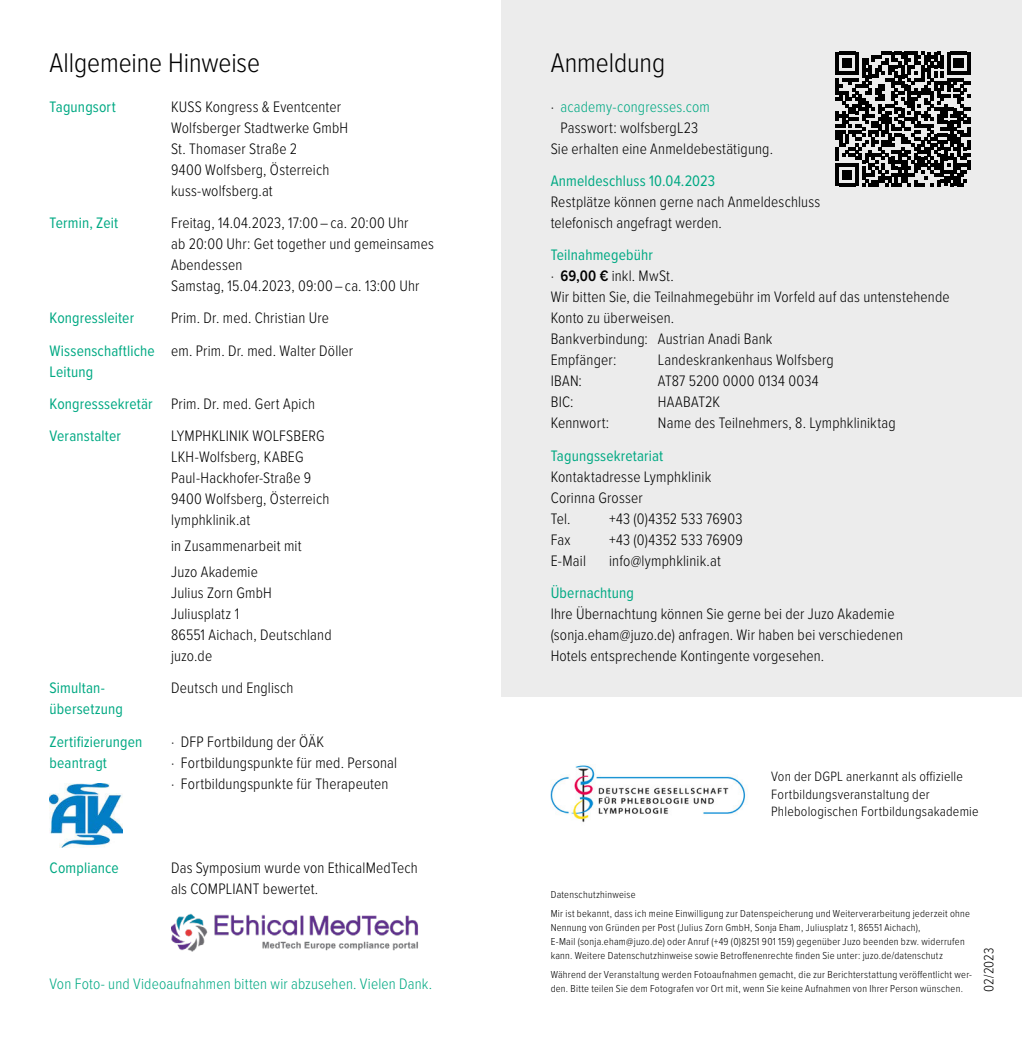
<style>
.page{position:relative;width:1022px;height:1042px;background:#fff}
.page>*{position:absolute;margin:0;border:0;box-sizing:border-box;transform-origin:0 0}
.t1{font:300 28px "Proxima Nova Cond";letter-spacing:-.005em;color:#000}
.t2{font:300 15.75px/21px "Proxima Nova Cond";letter-spacing:.01em;color:#000}
.t3{font:15.75px/21px "Proxima Nova Cond";letter-spacing:.01em;color:#00a983}
.t4{font:300 15.75px "Proxima Nova Cond";letter-spacing:.01em;color:#00a983}
.t5{font:300 14px/17.5px "Proxima Nova Cond";letter-spacing:.015em;color:#000}
.t6{font:300 10.5px/14px "Proxima Nova Cond";letter-spacing:.025em;color:#000}
.s1{font-weight:300;color:#000}
.s2{color:#000}
.s3{font-weight:400;color:#00a983}
.s4{font-weight:600}
</style>
<div class="page">
<img style="left:49px;top:783px;width:73px;height:64px">
<img style="left:550px;top:765px;width:196px;height:58px">
<div style="left:501px;top:0;width:521px;height:696px;background:#ececec"></div>
<svg style="left:836px;top:52px;width:134px;height:134px"></svg>
<img style="left:171px;top:913px;width:247px;height:39px">
<h1 class="t1" style="left:50px;top:42px;width:212px">Allgemeine Hinweise</h1>
<p class="t3" style="left:50px;top:95px;width:68px">Tagungsort</p>
<p class="t2" style="left:171px;top:95px;width:179px">KUSS Kongress &amp; Eventcenter<br>Wolfsberger Stadtwerke GmbH<br>St. Thomaser Straße 2<br>9400 Wolfsberg, Österreich kuss-wolfsberg.at</p>
<p class="t3" style="left:50px;top:212px;width:70px">Termin, Zeit</p>
<p class="t2" style="left:171px;top:211px;width:264px">Freitag, 14.04.2023, 17:00 – ca. 20:00 Uhr<br>ab 20:00 Uhr: Get together und gemeinsames Abendessen<br>Samstag, 15.04.2023, 09:00 – ca. 13:00 Uhr</p>
<p class="t3" style="left:50px;top:307px;width:86px">Kongressleiter</p>
<p class="t2" style="left:171px;top:307px;width:159px">Prim. Dr. med. Christian Ure</p>
<p class="t3" style="left:50px;top:339px;width:107px">Wissenschaftliche<br>Leitung</p>
<p class="t2" style="left:171px;top:339px;width:184px">em. Prim. Dr. med. Walter Döller</p>
<p class="t3" style="left:50px;top:387px;width:267px;line-height:32.4px">Kongresssekretär <span class="s1">Prim. Dr. med. Gert Apich<br></span>Veranstalter</p>
<p class="t2" style="left:171px;top:424px;width:160px">LYMPHKLINIK WOLFSBERG<br>LKH-Wolfsberg, KABEG<br>Paul-Hackhofer-Straße 9<br>9400 Wolfsberg, Österreich lymphklinik.at</p>
<p class="t2" style="left:171px;top:532px;width:132px;line-height:25.9px">in Zusammenarbeit mit<br>Juzo Akademie</p>
<p class="t2" style="left:171px;top:581px;width:162px">Julius Zorn GmbH<br>Juliusplatz 1<br>86551 Aichach, Deutschland juzo.de</p>
<p class="t3" style="left:50px;top:677px;width:75px">Simultan&shy;übersetzung</p>
<p class="t2" style="left:171px;top:677px;width:124px">Deutsch und Englisch</p>
<p class="t3" style="left:50px;top:730px;width:94px">Zertifizierungen beantragt</p>
<p class="t2" style="left:171px;top:730px;width:228px">· DFP Fortbildung der ÖÄK<br>· Fortbildungspunkte für med. Personal · Fortbildungspunkte für Therapeuten</p>
<p class="t3" style="left:50px;top:856px;width:71px">Compliance</p>
<p class="t2" style="left:171px;top:856px;width:248px">Das Symposium wurde von EthicalMedTech als COMPLIANT bewertet.</p>
<p class="t4" style="left:50px;top:972px;width:384px">Von Foto- und Videoaufnahmen bitten wir abzusehen. Vielen Dank.</p>
<h1 class="t1" style="left:551px;top:42px;width:116px">Anmeldung</h1>
<p class="t4" style="left:551px;top:95px;width:161px"><span class="s2">·</span> academy-congresses.com</p>
<p class="t2" style="left:560px;top:116px;width:139px">Passwort: wolfsbergL23</p>
<p class="t2" style="left:551px;top:137px;width:224px">Sie erhalten eine Anmeldebestätigung.</p>
<p class="t3" style="left:551px;top:170px;width:166px">Anmeldeschluss 10.04.2023</p>
<p class="t2" style="left:551px;top:190px;width:271px">Restplätze können gerne nach Anmeldeschluss telefonisch angefragt werden.</p>
<p class="t2" style="left:551px;top:244px;width:400px"><span class="s3">Teilnahmegebühr<br></span>· <span class="s4">69,00 €</span> inkl. MwSt.<br>Wir bitten Sie, die Teilnahmegebühr im Vorfeld auf das untenstehende<br>Konto zu überweisen.<br>Bankverbindung: Austrian Anadi Bank<br>Empfänger:</p>
<p class="t2" style="left:658px;top:349px;width:177px">Landeskrankenhaus Wolfsberg</p>
<p class="t2" style="left:551px;top:370px;width:33px">IBAN:</p>
<p class="t2" style="left:658px;top:370px;width:162px">AT87 5200 0000 0134 0034</p>
<p class="t2" style="left:551px;top:391px;width:24px">BIC:</p>
<p class="t2" style="left:658px;top:391px;width:64px">HAABAT2K</p>
<p class="t2" style="left:551px;top:412px;width:60px">Kennwort:</p>
<p class="t2" style="left:658px;top:412px;width:239px">Name des Teilnehmers, 8. Lymphkliniktag</p>
<p class="t3" style="left:551px;top:444px;width:114px">Tagungssekretariat</p>
<p class="t2" style="left:551px;top:465px;width:162px">Kontaktadresse Lymphklinik<br>Corinna Grosser<br>Tel.</p>
<p class="t2" style="left:609px;top:507px;width:135px">+43 (0)4352 533 76903</p>
<p class="t2" style="left:551px;top:528px;width:21px">Fax</p>
<p class="t2" style="left:609px;top:528px;width:135px">+43 (0)4352 533 76909</p>
<p class="t2" style="left:551px;top:549px;width:37px">E-Mail</p>
<p class="t2" style="left:609px;top:549px;width:113px">info@lymphklinik.at</p>
<p class="t3" style="left:551px;top:581px;width:85px">Übernachtung</p>
<p class="t2" style="left:551px;top:602px;width:354px">Ihre Übernachtung können Sie gerne bei der Juzo Akademie (sonja.eham@juzo.de) anfragen. Wir haben bei verschiedenen<br>Hotels entsprechende Kontingente vorgesehen.</p>
<p class="t5" style="left:771px;top:767px;width:209px">Von der DGPL anerkannt als offizielle<br>Fortbildungsveranstaltung der<br>Phlebologischen Fortbildungsakademie</p>
<p class="t6" style="left:551px;top:885px;width:421px;line-height:18.9px">Datenschutzhinweise<br>Mir ist bekannt, dass ich meine Einwilligung zur Datenspeicherung und Weiterverarbeitung jederzeit ohne</p>
<p class="t6" style="left:551px;top:920px;width:416px">Nennung von Gründen per Post (Julius Zorn GmbH, Sonja Eham, Juliusplatz 1, 86551 Aichach),<br>E-Mail (sonja.eham@juzo.de) oder Anruf (+49 (0)8251 901 159) gegenüber Juzo beenden bzw. widerrufen kann. Weitere Datenschutzhinweise sowie Betroffenenrechte finden Sie unter: juzo.de/datenschutz</p>
<p class="t6" style="left:551px;top:967px;width:423px">Während der Veranstaltung werden Fotoaufnahmen gemacht, die zur Berichterstattung veröffentlicht wer&shy;den. Bitte teilen Sie dem Fotografen vor Ort mit, wenn Sie keine Aufnahmen von Ihrer Person wünschen.</p>
<p class="t5" style="left:979px;top:992px;width:46px;rotate:-90deg">02/2023</p>
</div>
